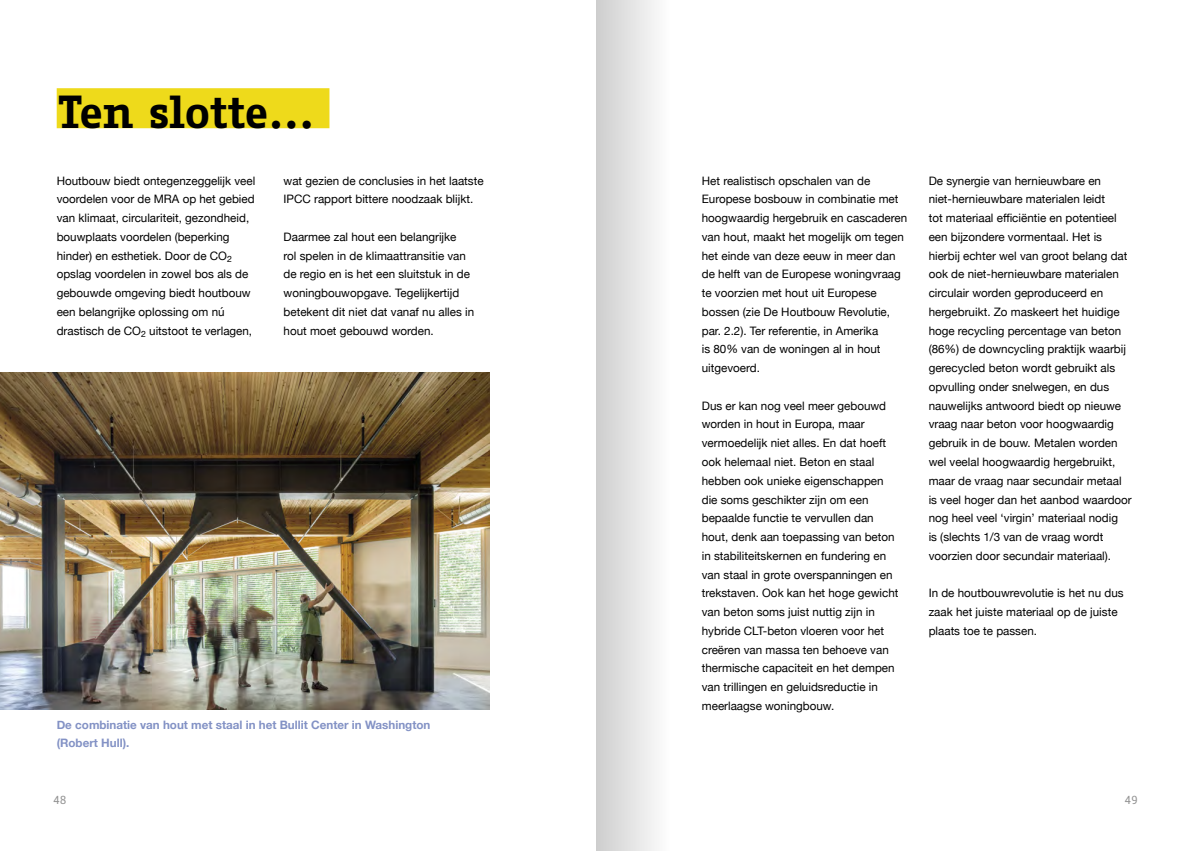
<style>
.page{position:relative;width:1191px;height:851px;background:#fff}
.page>*{position:absolute;margin:0;border:0;box-sizing:border-box;transform-origin:0 0}
.HOOFDSTUK-ARTIKEL_TI{font:700 45px "Fago Office Serif";letter-spacing:-.01em;color:#000}
.BROODTEKST{font:11.62px/18.8px "Helvetica Neue";color:#000}
.Fotobijschrift{font:700 11.62px/18.8px "Helvetica Neue";color:#8392c5}
.t1{font:11.62px "Fago Office Serif";color:#939393}
</style>
<div class="page">
<img style="left:0;top:372px;width:489px;height:337px">
<div style="left:57px;top:88px;width:272px;height:40px;background:#eeda1b"></div>
<div style="left:596px;top:0;width:75px;height:850px;background:linear-gradient(to right,#cdcdcd,#fefefe)"></div>
<p class="HOOFDSTUK-ARTIKEL_TI" style="left:57px;top:87px;width:259px">Ten slotte...</p>
<p class="BROODTEKST" style="left:702px;top:172px;width:207px">Het realistisch opschalen van de Europese bosbouw in combinatie met hoogwaardig hergebruik en cascaderen van hout, maakt het mogelijk om tegen het einde van deze eeuw in meer dan de helft van de Europese woningvraag te voorzien met hout uit Europese bossen (zie De Houtbouw Revolutie, par. 2.2). Ter referentie, in Amerika<br>is 80% van de woningen al in hout uitgevoerd.</p>
<p class="BROODTEKST" style="left:702px;top:397px;width:198px">Dus er kan nog veel meer gebouwd worden in hout in Europa, maar vermoedelijk niet alles. En dat hoeft ook helemaal niet. Beton en staal hebben ook unieke eigenschappen die soms geschikter zijn om een bepaalde functie te vervullen dan hout, denk aan toepassing van beton in stabiliteitskernen en fundering en van staal in grote overspanningen en trekstaven. Ook kan het hoge gewicht van beton soms juist nuttig zijn in hybride CLT-beton vloeren voor het creëren van massa ten behoeve van thermische capaciteit en het dempen van trillingen en geluidsreductie in meerlaagse woningbouw.</p>
<p class="BROODTEKST" style="left:57px;top:172px;width:200px">Houtbouw biedt ontegenzeggelijk veel voordelen voor de MRA op het gebied van klimaat, circulariteit, gezondheid, bouwplaats voordelen (beperking hinder) en esthetiek. Door de CO<sub>2 </sub>opslag voordelen in zowel bos als de gebouwde omgeving biedt houtbouw een belangrijke oplossing om nú drastisch de CO<sub>2</sub> uitstoot te verlagen,</p>
<p class="BROODTEKST" style="left:928px;top:172px;width:205px">De synergie van hernieuwbare en niet-hernieuwbare materialen leidt<br>tot materiaal efficiëntie en potentieel een bijzondere vormentaal. Het is hierbij echter wel van groot belang dat ook de niet-hernieuwbare materialen circulair worden geproduceerd en hergebruikt. Zo maskeert het huidige hoge recycling percentage van beton (86%) de downcycling praktijk waarbij gerecycled beton wordt gebruikt als opvulling onder snelwegen, en dus nauwelijks antwoord biedt op nieuwe vraag naar beton voor hoogwaardig gebruik in de bouw. Metalen worden wel veelal hoogwaardig hergebruikt, maar de vraag naar secundair metaal is veel hoger dan het aanbod waardoor nog heel veel ‘virgin’ materiaal nodig<br>is (slechts 1/3 van de vraag wordt voorzien door secundair materiaal).</p>
<p class="BROODTEKST" style="left:928px;top:584px;width:196px">In de houtbouwrevolutie is het nu dus zaak het juiste materiaal op de juiste plaats toe te passen.</p>
<p class="BROODTEKST" style="left:283px;top:172px;width:201px">wat gezien de conclusies in het laatste<br>IPCC rapport bittere noodzaak blijkt.</p>
<p class="BROODTEKST" style="left:283px;top:228px;width:192px">Daarmee zal hout een belangrijke<br>rol spelen in de klimaattransitie van de regio en is het een sluitstuk in de woningbouwopgave. Tegelijkertijd betekent dit niet dat vanaf nu alles in hout moet gebouwd worden.</p>
<p class="Fotobijschrift" style="left:57px;top:715px;width:375px">De combinatie van hout met staal in het Bullit Center in Washington (Robert Hull).</p>
<p class="t1" style="left:53px;top:793px;width:15px">48</p>
<p class="t1" style="left:1124px;top:793px;width:15px">49</p>
</div>
